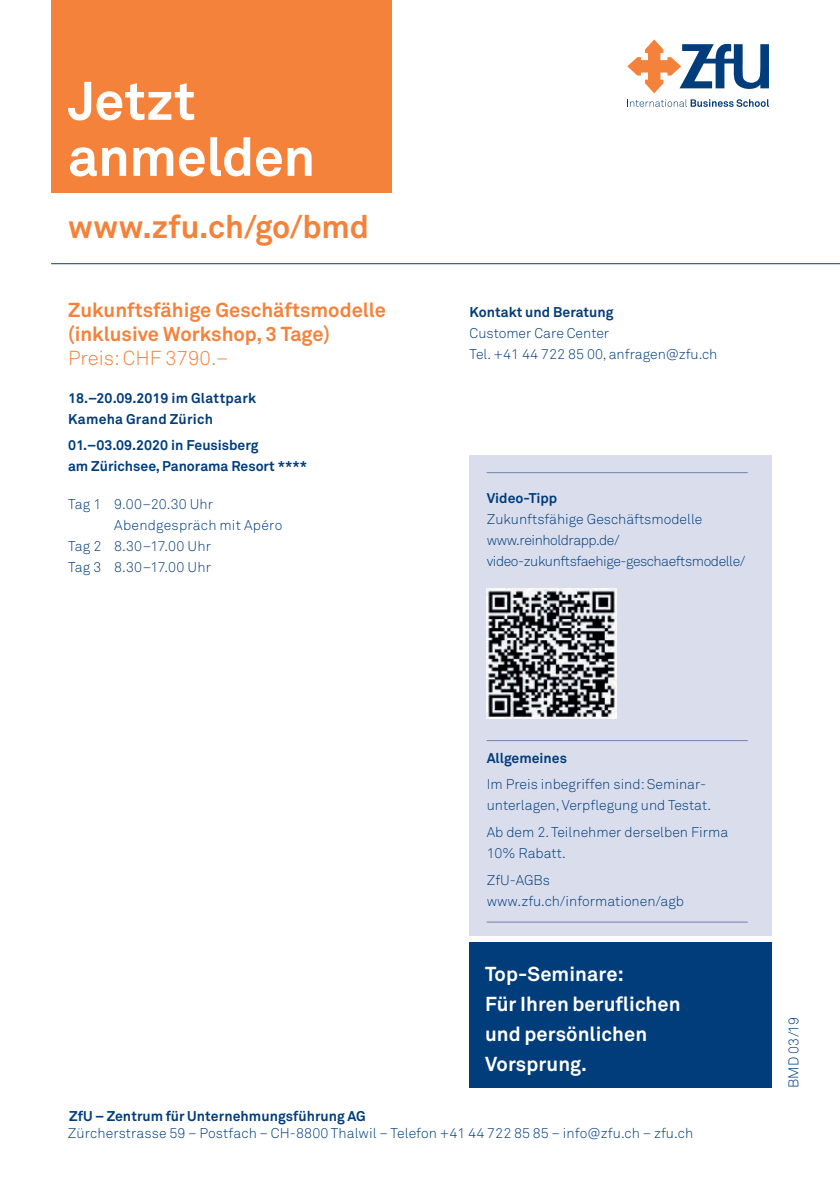
<style>
.page{position:relative;width:840px;height:1191px;background:#fff}
.page>*{position:absolute;margin:0;border:0;box-sizing:border-box;transform-origin:0 0}
.t1{font:700 53.4px/56px "Akkurat Office";letter-spacing:-.01em;color:#fff}
.x_Lauftext{font:700 32px "Akkurat Office";color:#f4823a}
.t2{font:700 20px/30px "Akkurat Office";letter-spacing:.005em;color:#fff}
.x_Text_klein{font:700 20px "Akkurat Office";color:#f4823a}
.x_Text_klein-2{font:300 20px "Akkurat";color:#f4823a}
.zfu_-_Registertitel{font:300 14px/21px "Akkurat";color:#013c7b}
.x_Text_klein-3{font:700 14px/21px "Akkurat Office";color:#013c7b}
.x_Text_klein-4{font:300 14px "Akkurat";letter-spacing:.01em;color:#013c7b}
.zfu_-_Text_klein{font:300 14px/21px "Akkurat";color:#013c7b}
.zfu_-_Registertitel-2{font:300 14px "Akkurat";letter-spacing:-.03em;color:#013c7b}
.zfu_-_Registertitel-3{font:700 14px "Akkurat Office";color:#013c7b}
</style>
<div class="page">
<div style="left:469px;top:455px;width:302px;height:480px;background:#dadeec"></div>
<hr style="left:486px;top:921px;width:261px;height:1px;background:#6f83b0">
<hr style="left:486px;top:740px;width:261px;height:1px;background:#6f83b0">
<hr style="left:486px;top:472px;width:261px;height:1px;background:#6f83b0">
<img style="left:486px;top:588px;width:130px;height:130px">
<div style="left:51px;top:0;width:340px;height:193px;background:#f4823a"></div>
<svg style="left:627px;top:39px;width:141px;height:54px"></svg>
<svg style="left:627px;top:99px;width:141px;height:8px"></svg>
<hr style="left:51px;top:263px;width:788px;height:1px;background:#013c7b">
<div style="left:469px;top:943px;width:302px;height:145px;background:#013c7b"></div>
<h1 class="t1" style="left:68px;top:74px;width:248px">Jetzt anmelden</h1>
<p class="x_Lauftext" style="left:68px;top:207px;width:302px">www.zfu.ch/go/bmd</p>
<p class="x_Text_klein" style="left:68px;top:297px;width:319px">Zukunftsfähige Geschäftsmodelle</p>
<p class="x_Text_klein" style="left:68px;top:321px;width:263px">(inklusive Workshop, 3 Tage)</p>
<p class="x_Text_klein-2" style="left:68px;top:346px;width:162px">Preis: CHF 3790.–</p>
<p class="x_Text_klein-3" style="left:68px;top:387px;width:189px">18.–20.09.2019 im Glattpark<br>Kameha Grand Zürich</p>
<p class="x_Text_klein-3" style="left:68px;top:435px;width:240px">01.–03.09.2020 in Feusisberg<br>am Zürichsee, Panorama Resort ****</p>
<p class="x_Text_klein-4" style="left:68px;top:496px;width:146px">Tag 1 9.00–20.30 Uhr</p>
<p class="x_Text_klein-4" style="left:114px;top:517px;width:170px">Abendgespräch mit Apéro</p>
<p class="x_Text_klein-4" style="left:68px;top:538px;width:144px">Tag 2 8.30–17.00 Uhr</p>
<p class="x_Text_klein-4" style="left:68px;top:559px;width:144px">Tag 3 8.30–17.00 Uhr</p>
<p class="x_Text_klein-3" style="left:469px;top:302px;width:145px">Kontakt und Beratung</p>
<p class="zfu_-_Registertitel" style="left:469px;top:323px;width:249px">Customer Care Center<br>Tel. +41 44 722 85 00, anfragen@zfu.ch</p>
<p class="zfu_-_Registertitel-3" style="left:486px;top:489px;width:72px">Video-Tipp</p>
<p class="zfu_-_Registertitel" style="left:486px;top:509px;width:217px">Zukunftsfähige Geschäftsmodelle</p>
<p class="zfu_-_Registertitel-2" style="left:486px;top:532px;width:134px">www.reinholdrapp.de/</p>
<p class="zfu_-_Registertitel-2" style="left:486px;top:553px;width:260px">video-zukunftsfaehige-geschaeftsmodelle/</p>
<p class="x_Text_klein-3" style="left:486px;top:747px;width:82px">Allgemeines</p>
<p class="zfu_-_Registertitel" style="left:486px;top:774px;width:226px">Im Preis inbegriffen sind: Seminar&shy;unterlagen, Verpflegung und Testat.</p>
<p class="zfu_-_Text_klein" style="left:486px;top:822px;width:243px">Ab dem 2. Teilnehmer derselben Firma</p>
<p class="zfu_-_Text_klein" style="left:486px;top:843px;width:81px">10% Rabatt.</p>
<p class="zfu_-_Text_klein" style="left:486px;top:869px;width:199px">ZfU-AGBs www.zfu.ch/informationen/agb</p>
<h3 class="t2" style="left:485px;top:959px;width:197px">Top-Seminare:<br>Für Ihren beruflichen und persönlichen<br>Vorsprung.</h3>
<p class="x_Text_klein-3" style="left:69px;top:1105px;width:298px">ZfU – Zentrum für Unternehmungsführung AG</p>
<p class="zfu_-_Registertitel" style="left:68px;top:1122px;width:626px">Zürcherstrasse 59 – Postfach – CH-8800 Thalwil – Telefon +41 44 722 85 85 – info@zfu.ch – zfu.ch</p>
<p class="x_Text_klein-4" style="left:784px;top:1087px;width:72px;rotate:-90deg">BMD 03/19</p>
</div>
